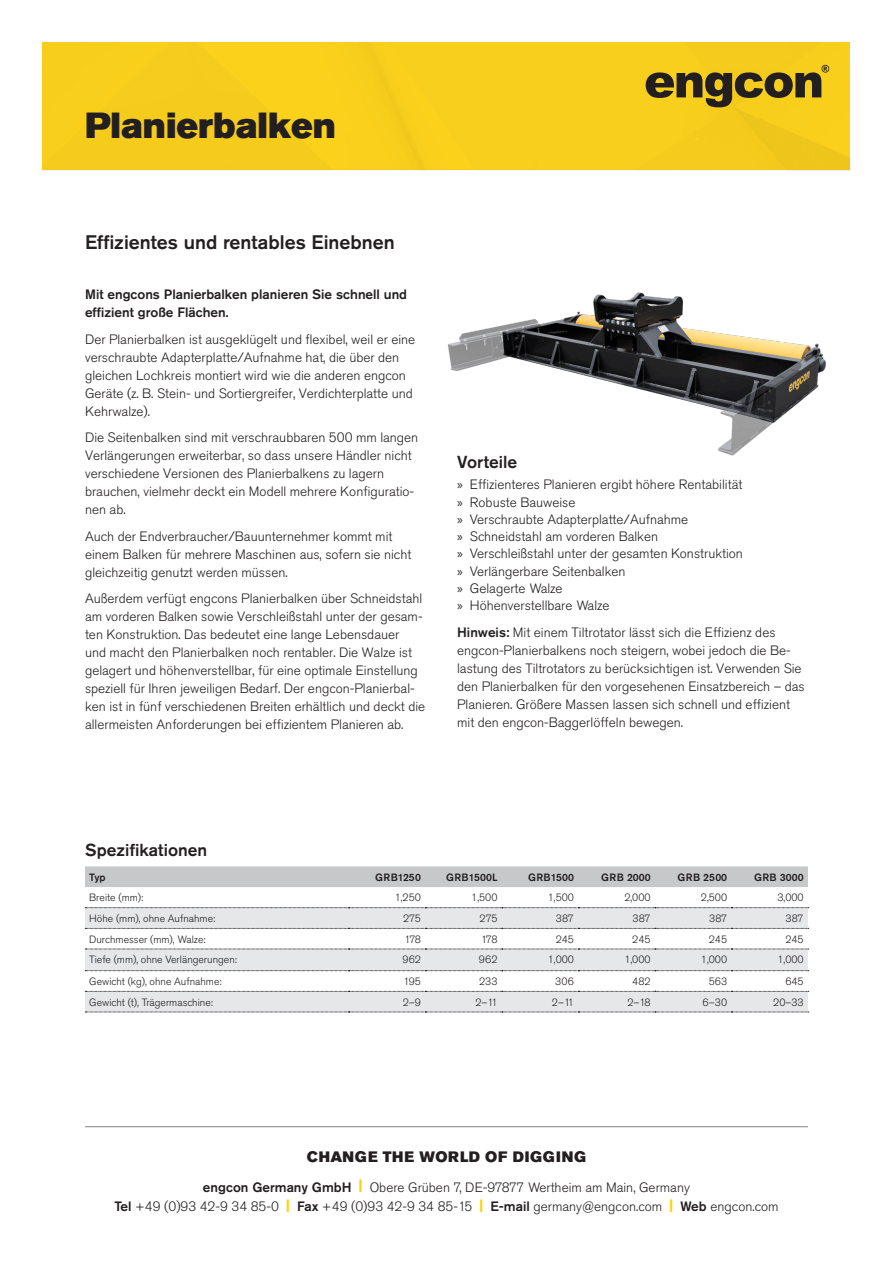
<style>
.page{position:relative;width:893px;height:1263px;background:#fff}
.page>*{position:absolute;margin:0;border:0;box-sizing:border-box;transform-origin:0 0}
.Product_heading{font:36px "Akzidenz Grotesk Pro Super";color:#231f20}
.t1{font:500 19.5px "Akzidenz Grotesk Pro";color:#231f20}
.t2{font:500 17.25px "Akzidenz Grotesk Pro";color:#231f20}
.t3{font:15px "Akzidenz Grotesk Pro Super";letter-spacing:.05em;color:#231f20}
.Brödtext1{font:300 13.5px/18px "Akzidenz Grotesk Pro";color:#231f20}
.Brödtext1-2{font:500 13.5px/18px "Akzidenz Grotesk Pro";color:#231f20}
.t4{font:300 10.5px "Akzidenz Grotesk Pro";color:#231f20}
.t5{font:500 10.5px "Akzidenz Grotesk Pro";color:#231f20}
.s1{font-family:"Myriad Pro";font-weight:400}
.s2{font-weight:500}
.s3{font-family:"Akzidenz Grotesk Pro Super";font-weight:400;color:#fed105}
</style>
<div class="page">
<div style="left:43px;top:43px;width:807px;height:128px;background:#f8cf1c"></div>
<hr style="left:85px;top:1126px;width:723px;height:1px;background:#808285">
<img style="left:447px;top:292px;width:379px;height:164px">
<div style="left:85px;top:866px;width:723px;height:21px;background:#c7c8ca"></div>
<svg style="left:85px;top:908px;width:723px;height:104px;fill:#e6e7e9"></svg>
<svg style="left:85px;top:907px;width:724px;height:1px"></svg>
<svg style="left:85px;top:928px;width:724px;height:1px"></svg>
<svg style="left:85px;top:949px;width:724px;height:1px"></svg>
<svg style="left:85px;top:970px;width:724px;height:1px"></svg>
<svg style="left:85px;top:991px;width:724px;height:1px"></svg>
<svg style="left:85px;top:1012px;width:724px;height:1px"></svg>
<p class="Product_heading" style="left:85px;top:102px;width:252px">Planierbalken</p>
<h1 class="t1" style="left:85px;top:229px;width:311px">Effizientes und rentables Einebnen</h1>
<p class="Brödtext1-2" style="left:85px;top:285px;width:324px">Mit engcons Planierbalken planieren Sie schnell und effizient große Flächen.</p>
<p class="Brödtext1" style="left:85px;top:330px;width:332px">Der Planierbalken ist ausgeklügelt und flexibel, weil er eine verschraubte Adapterplatte/Aufnahme hat, die über den gleichen Lochkreis montiert wird wie die anderen engcon Geräte (z. B. Stein- und Sortiergreifer, Verdichterplatte und Kehrwalze).</p>
<p class="Brödtext1" style="left:85px;top:429px;width:335px">Die Seitenbalken sind mit verschraubbaren 500 mm langen Verlängerungen erweiterbar, so dass unsere Händler nicht verschiedene Versionen des Planierbalkens zu lagern brauchen, vielmehr deckt ein Modell mehrere Konfiguratio&shy;nen ab.</p>
<p class="Brödtext1" style="left:85px;top:527px;width:328px">Auch der Endverbraucher/Bauunternehmer kommt mit einem Balken für mehrere Maschinen aus, sofern sie nicht gleichzeitig genutzt werden müssen.</p>
<p class="Brödtext1" style="left:85px;top:590px;width:342px">Außerdem verfügt engcons Planierbalken über Schneidstahl am vorderen Balken sowie Verschleißstahl unter der gesam&shy;ten Konstruktion. Das bedeutet eine lange Lebensdauer<br>und macht den Planierbalken noch rentabler. Die Walze ist gelagert und höhenverstellbar, für eine optimale Einstellung speziell für Ihren jeweiligen Bedarf. Der engcon-Planierbal&shy;ken ist in fünf verschiedenen Breiten erhältlich und deckt die allermeisten Anforderungen bei effizientem Planieren ab.</p>
<h2 class="t2" style="left:457px;top:451px;width:61px">Vorteile</h2>
<p class="Brödtext1" style="left:457px;top:476px;width:287px"><span class="s1">»</span> Effizienteres Planieren ergibt höhere Rentabilität</p>
<p class="Brödtext1" style="left:457px;top:493px;width:120px"><span class="s1">»</span> Robuste Bauweise</p>
<p class="Brödtext1" style="left:457px;top:510px;width:233px"><span class="s1">»</span> Verschraubte Adapterplatte/Aufnahme</p>
<p class="Brödtext1" style="left:457px;top:527px;width:202px"><span class="s1">»</span> Schneidstahl am vorderen Balken</p>
<p class="Brödtext1" style="left:457px;top:545px;width:287px"><span class="s1">»</span> Verschleißstahl unter der gesamten Konstruktion</p>
<p class="Brödtext1" style="left:457px;top:562px;width:170px"><span class="s1">»</span> Verlängerbare Seitenbalken</p>
<p class="Brödtext1" style="left:457px;top:579px;width:107px"><span class="s1">»</span> Gelagerte Walze</p>
<p class="Brödtext1" style="left:457px;top:596px;width:154px"><span class="s1">»</span> Höhenverstellbare Walze</p>
<p class="Brödtext1" style="left:457px;top:623px;width:349px"><span class="s2">Hinweis:</span> Mit einem Tiltrotator lässt sich die Effizienz des engcon-Planierbalkens noch steigern, wobei jedoch die Be&shy;lastung des Tiltrotators zu berücksichtigen ist. Verwenden Sie den Planierbalken für den vorgesehenen Einsatzbereich – das Planieren. Größere Massen lassen sich schnell und effizient mit den engcon-Baggerlöffeln bewegen.</p>
<h2 class="t2" style="left:85px;top:839px;width:124px">Spezifikationen</h2>
<p class="t5" style="left:89px;top:870px;width:18px">Typ</p>
<p class="t5" style="left:375px;top:870px;width:47px">GRB1250</p>
<p class="t5" style="left:446px;top:870px;width:53px">GRB1500L</p>
<p class="t5" style="left:528px;top:870px;width:47px">GRB1500</p>
<p class="t5" style="left:601px;top:870px;width:51px">GRB 2000</p>
<p class="t5" style="left:677px;top:870px;width:51px">GRB 2500</p>
<p class="t5" style="left:754px;top:870px;width:51px">GRB 3000</p>
<p class="t4" style="left:89px;top:891px;width:56px">Breite (mm):</p>
<p class="t4" style="left:395px;top:891px;width:28px">1,250</p>
<p class="t4" style="left:471px;top:891px;width:28px">1,500</p>
<p class="t4" style="left:548px;top:891px;width:28px">1,500</p>
<p class="t4" style="left:624px;top:891px;width:28px">2,000</p>
<p class="t4" style="left:701px;top:891px;width:28px">2,500</p>
<p class="t4" style="left:777px;top:891px;width:28px">3,000</p>
<p class="t4" style="left:89px;top:911px;width:128px">Höhe (mm), ohne Aufnahme:</p>
<p class="t4" style="left:403px;top:911px;width:19px">275</p>
<p class="t4" style="left:480px;top:911px;width:19px">275</p>
<p class="t4" style="left:556px;top:911px;width:20px">387</p>
<p class="t4" style="left:632px;top:911px;width:20px">387</p>
<p class="t4" style="left:709px;top:911px;width:20px">387</p>
<p class="t4" style="left:785px;top:911px;width:20px">387</p>
<p class="t4" style="left:89px;top:932px;width:118px">Durchmesser (mm), Walze:</p>
<p class="t4" style="left:404px;top:932px;width:18px">178</p>
<p class="t4" style="left:481px;top:932px;width:18px">178</p>
<p class="t4" style="left:556px;top:932px;width:20px">245</p>
<p class="t4" style="left:632px;top:932px;width:20px">245</p>
<p class="t4" style="left:709px;top:932px;width:20px">245</p>
<p class="t4" style="left:785px;top:932px;width:20px">245</p>
<p class="t4" style="left:89px;top:953px;width:149px">Tiefe (mm), ohne Verlängerungen:</p>
<p class="t4" style="left:402px;top:953px;width:20px">962</p>
<p class="t4" style="left:479px;top:953px;width:20px">962</p>
<p class="t4" style="left:548px;top:953px;width:28px">1,000</p>
<p class="t4" style="left:624px;top:953px;width:28px">1,000</p>
<p class="t4" style="left:701px;top:953px;width:28px">1,000</p>
<p class="t4" style="left:777px;top:953px;width:28px">1,000</p>
<p class="t4" style="left:89px;top:974px;width:134px">Gewicht (kg), ohne Aufnahme:</p>
<p class="t4" style="left:404px;top:974px;width:19px">195</p>
<p class="t4" style="left:479px;top:974px;width:20px">233</p>
<p class="t4" style="left:555px;top:974px;width:20px">306</p>
<p class="t4" style="left:632px;top:974px;width:20px">482</p>
<p class="t4" style="left:709px;top:974px;width:20px">563</p>
<p class="t4" style="left:785px;top:974px;width:20px">645</p>
<p class="t4" style="left:89px;top:995px;width:125px">Gewicht (t), Trägermaschine:</p>
<p class="t4" style="left:403px;top:995px;width:20px">2–9</p>
<p class="t4" style="left:475px;top:995px;width:24px">2–11</p>
<p class="t4" style="left:552px;top:995px;width:24px">2–11</p>
<p class="t4" style="left:627px;top:995px;width:25px">2–18</p>
<p class="t4" style="left:703px;top:995px;width:26px">6–30</p>
<p class="t4" style="left:773px;top:995px;width:32px">20–33</p>
<p class="t3" style="left:307px;top:1146px;width:281px">CHANGE THE WORLD OF DIGGING</p>
<p class="Brödtext1" style="left:114px;top:1177px;width:666px;line-height:19.5px;text-align:center"><span class="s2">engcon Germany GmbH</span> <span class="s3">|</span> Obere Grüben 7, DE-97877 Wertheim am Main, Germany<br><span class="s2">Tel</span> +49 (0)93 42-9 34 85-0 <span class="s3">|</span> <span class="s2">Fax</span> +49 (0)93 42-9 34 85-15 <span class="s3">|</span> <span class="s2">E-mail</span> germany@engcon.com <span class="s3">|</span> <span class="s2">Web</span> engcon.com</p>
</div>
